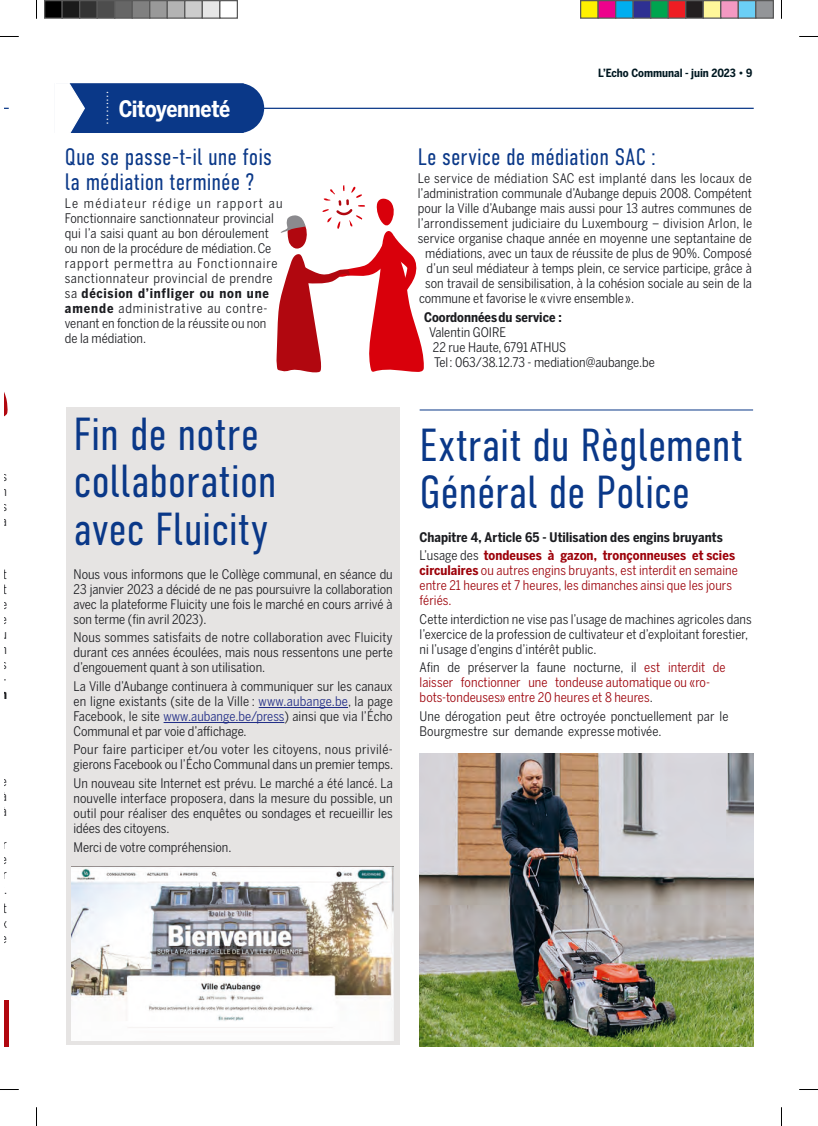
<style>
.page{position:relative;width:818px;height:1126px;background:#fff}
.page>*{position:absolute;margin:0;border:0;box-sizing:border-box;transform-origin:0 0}
.t1{font:300 46.25px/47.5px "DIN Condensed";letter-spacing:-.005em;color:#0a3888}
.t2{font:300 23.75px/25px "DIN Condensed";color:#0a3888}
.t3{font:700 22.5px "Benton Sans Cond";letter-spacing:-.02em;color:#fff}
.t4{font:13.12px/15px "Benton Sans Cond";color:#1b1c20;text-align:justify}
.t5{font:13.12px/15px "Benton Sans Cond";letter-spacing:.005em;color:#9d020a}
.t6{font:700 13.12px/18.5px "Benton Sans Cond";color:#1b1c20}
.t7{font:13.12px "Benton Sans Cond";letter-spacing:.02em;color:#1b1c20}
.t8{font:13.12px "Benton Sans Cond";letter-spacing:.025em;color:#1b1c20}
.t9{font:11.5px "Myriad Pro";color:#fff}
.t10{font:700 11.25px "Benton Sans Cond";color:#001821}
.s1{font-weight:700}
.s2{color:#202c86}
.s3{font-weight:400}
.s4{color:#9d020a}
.s5{color:#1b1c20}
</style>
<div class="page">
<hr style="left:65px;top:108px;width:688px;height:1px;background:#0a3888">
<svg style="left:65px;top:83px;width:199px;height:50px"></svg>
<hr style="left:419px;top:409px;width:333px;height:1px;background:#0a3888">
<svg style="left:5px;top:394px;width:3px;height:22px"></svg>
<svg style="left:276px;top:185px;width:148px;height:188px"></svg>
<div style="left:66px;top:407px;width:333px;height:637px;background:#e6e4e3"></div>
<hr style="left:258px;top:707px;width:90px;height:1px;background:#202c86">
<hr style="left:163px;top:722px;width:121px;height:1px;background:#202c86">
<img style="left:72px;top:866px;width:321px;height:174px">
<hr style="left:5px;top:1000px;width:4px;height:46px;background:#b1070f">
<img style="left:419px;top:753px;width:333px;height:293px">
<svg style="left:0;top:36px;width:19px;height:1px"></svg>
<svg style="left:799px;top:36px;width:18px;height:1px"></svg>
<svg style="left:0;top:1089px;width:19px;height:1px"></svg>
<svg style="left:799px;top:1089px;width:18px;height:1px"></svg>
<svg style="left:36px;top:0;width:1px;height:19px"></svg>
<svg style="left:36px;top:1107px;width:1px;height:18px"></svg>
<div style="left:45px;top:1px;width:17px;height:17px;background:#000"></div>
<div style="left:44px;top:0;width:19px;height:19px;border:1px solid #595959"></div>
<div style="left:62px;top:1px;width:18px;height:17px;background:#1a1a1a"></div>
<div style="left:61px;top:0;width:19px;height:19px;border:1px solid #595959"></div>
<div style="left:80px;top:1px;width:17px;height:17px;background:#333"></div>
<div style="left:79px;top:0;width:19px;height:19px;border:1px solid #595959"></div>
<div style="left:97px;top:1px;width:18px;height:17px;background:#4d4d4d"></div>
<div style="left:96px;top:0;width:19px;height:19px;border:1px solid #595959"></div>
<div style="left:115px;top:1px;width:17px;height:17px;background:#666"></div>
<div style="left:114px;top:0;width:19px;height:19px;border:1px solid #595959"></div>
<div style="left:132px;top:1px;width:18px;height:17px;background:#808080"></div>
<div style="left:131px;top:0;width:19px;height:19px;border:1px solid #595959"></div>
<div style="left:150px;top:1px;width:17px;height:17px;background:#999"></div>
<div style="left:149px;top:0;width:19px;height:19px;border:1px solid #595959"></div>
<div style="left:167px;top:1px;width:18px;height:17px;background:#b3b3b3"></div>
<div style="left:166px;top:0;width:19px;height:19px;border:1px solid #595959"></div>
<div style="left:185px;top:1px;width:17px;height:17px;background:#ccc"></div>
<div style="left:184px;top:0;width:19px;height:19px;border:1px solid #595959"></div>
<div style="left:202px;top:1px;width:18px;height:17px;background:#e6e6e6"></div>
<div style="left:201px;top:0;width:19px;height:19px;border:1px solid #595959"></div>
<div style="left:219px;top:0;width:19px;height:19px;border:1px solid #595959"></div>
<div style="left:580px;top:1px;width:17px;height:17px;background:#fff101"></div>
<div style="left:579px;top:0;width:19px;height:19px;border:1px solid #595959"></div>
<div style="left:597px;top:1px;width:18px;height:17px;background:#ed028c"></div>
<div style="left:597px;top:0;width:19px;height:19px;border:1px solid #595959"></div>
<div style="left:615px;top:1px;width:17px;height:17px;background:#00aeef"></div>
<div style="left:614px;top:0;width:19px;height:19px;border:1px solid #595959"></div>
<div style="left:632px;top:1px;width:18px;height:17px;background:#2e3092"></div>
<div style="left:632px;top:0;width:19px;height:19px;border:1px solid #595959"></div>
<div style="left:650px;top:1px;width:17px;height:17px;background:#00a54f"></div>
<div style="left:649px;top:0;width:19px;height:19px;border:1px solid #595959"></div>
<div style="left:667px;top:1px;width:18px;height:17px;background:#ee1d23"></div>
<div style="left:667px;top:0;width:19px;height:19px;border:1px solid #595959"></div>
<div style="left:685px;top:1px;width:17px;height:17px;background:#231f20"></div>
<div style="left:684px;top:0;width:19px;height:19px;border:1px solid #595959"></div>
<div style="left:702px;top:1px;width:18px;height:17px;background:#fff79a"></div>
<div style="left:702px;top:0;width:19px;height:19px;border:1px solid #595959"></div>
<div style="left:720px;top:1px;width:17px;height:17px;background:#f499c2"></div>
<div style="left:719px;top:0;width:19px;height:19px;border:1px solid #595959"></div>
<div style="left:737px;top:1px;width:18px;height:17px;background:#6bcff6"></div>
<div style="left:737px;top:0;width:19px;height:19px;border:1px solid #595959"></div>
<div style="left:755px;top:1px;width:17px;height:17px;background:#939598"></div>
<div style="left:754px;top:0;width:19px;height:19px;border:1px solid #595959"></div>
<p class="t4" style="left:0;top:469px;width:8px">s n s a</p>
<p class="t4" style="left:0;top:566px;width:9px">t t e e u n s i-</p>
<p class="t6" style="left:0;top:684px;width:8px">n</p>
<p class="t4" style="left:1px;top:773px;width:8px">e à à</p>
<p class="t4" style="left:0;top:836px;width:9px">r e r t.</p>
<p class="t4" style="left:1px;top:900px;width:8px">t x e</p>
<p class="t9" style="left:97px;top:125px;width:36px;rotate:-90deg">………</p>
<h3 class="t3" style="left:119px;top:95px;width:113px">Citoyenneté</h3>
<h2 class="t2" style="left:65px;top:144px;width:208px">Que se passe-t-il une fois la médiation terminée ?</h2>
<p class="t4" style="left:65px;top:196px;width:219px;text-align:left">Le médiateur rédige un rapport au Fonctionnaire sanctionnateur provincial qui l’a saisi quant au bon déroulement ou non de la procédure de médiation. Ce rapport permettra au Fonctionnaire sanctionnateur provincial de prendre sa <span class="s1">décision d’infliger ou non une amende</span> administrative au contre&shy;venant en fonction de la réussite ou non<br>de la médiation.</p>
<h1 class="t1" style="left:73px;top:410px;width:205px">Fin de notre collaboration avec Fluicity</h1>
<p class="t4" style="left:73px;top:566px;width:320px">Nous vous informons que le Collège communal, en séance du 23 janvier 2023 a décidé de ne pas poursuivre la collaboration avec la plateforme Fluicity une fois le marché en cours arrivé à son terme (fin avril 2023).</p>
<p class="t4" style="left:73px;top:629px;width:320px">Nous sommes satisfaits de notre collaboration avec Fluicity durant ces années écoulées, mais nous ressentons une perte d’engouement quant à son utilisation.</p>
<p class="t4" style="left:73px;top:678px;width:320px">La Ville d’Aubange continuera à communiquer sur les canaux en ligne existants (site de la Ville : <span class="s2">www.aubange.be</span>, la page Facebook, le site <span class="s2">www.aubange.be/press</span>) ainsi que via l’Écho Communal et par voie d’affichage.</p>
<p class="t4" style="left:73px;top:742px;width:321px">Pour faire participer et/ou voter les citoyens, nous privilé&shy;gierons Facebook ou l’Écho Communal dans un premier temps.</p>
<p class="t4" style="left:73px;top:775px;width:321px">Un nouveau site Internet est prévu. Le marché a été lancé. La nouvelle interface proposera, dans la mesure du possible, un outil pour réaliser des enquêtes ou sondages et recueillir les idées des citoyens.</p>
<p class="t4" style="left:73px;top:839px;width:159px">Merci de votre compréhension.</p>
<p class="t10" style="left:597px;top:66px;width:156px">L’Echo Communal - juin 2023 • 9</p>
<h2 class="t2" style="left:417px;top:144px;width:240px">Le service de médiation SAC :</h2>
<p class="t8" style="left:417px;top:171px;width:335px">Le service de médiation SAC est implanté dans les locaux de</p>
<p class="t4" style="left:417px;top:186px;width:335px">l’administration communale d’Aubange depuis 2008. Compétent</p>
<p class="t4" style="left:417px;top:201px;width:335px">pour la Ville d’Aubange mais aussi pour 13 autres communes de</p>
<p class="t7" style="left:417px;top:216px;width:335px">l’arrondissement judiciaire du Luxembourg – division Arlon, le</p>
<p class="t4" style="left:417px;top:231px;width:335px">service organise chaque année en moyenne une septantaine de</p>
<p class="t4" style="left:425px;top:246px;width:328px">médiations, avec un taux de réussite de plus de 90%. Composé</p>
<p class="t4" style="left:426px;top:261px;width:326px">d’un seul médiateur à temps plein, ce service participe, grâce à</p>
<p class="t4" style="left:425px;top:276px;width:328px">son travail de sensibilisation, à la cohésion sociale au sein de la</p>
<p class="t4" style="left:419px;top:291px;width:216px">commune et favorise le « vivre ensemble ».</p>
<p class="t6" style="left:424px;top:308px;width:139px">Coordonnées du service :</p>
<p class="t4" style="left:429px;top:324px;width:227px;text-align:left">Valentin GOIRE<br>22 rue Haute, 6791 ATHUS<br>Tel : 063/38.12.73 - mediation@aubange.be</p>
<h1 class="t1" style="left:419px;top:421px;width:324px">Extrait du Règlement<br>Général de Police</h1>
<p class="t6" style="left:419px;top:527px;width:317px">Chapitre 4, Article 65 - Utilisation des engins bruyants<br><span class="s3">L’usage des</span> <span class="s4">tondeuses à gazon, tronçonneuses et scies</span></p>
<p class="t5" style="left:419px;top:563px;width:319px"><span class="s1">circulaires</span> ou autres engins bruyants, est interdit en semaine entre 21 heures et 7 heures, les dimanches ainsi que les jours fériés.</p>
<p class="t4" style="left:419px;top:611px;width:333px;text-align:left">Cette interdiction ne vise pas l’usage de machines agricoles dans l’exercice de la profession de cultivateur et d’exploitant forestier, ni l’usage d’engins d’intérêt public.</p>
<p class="t5" style="left:419px;top:660px;width:307px"><span class="s5">Afin de préserver la faune nocturne, il</span> est interdit de laisser fonctionner une tondeuse automatique ou «ro&shy;bots-tondeuses» entre 20 heures et 8 heures<span class="s5">.</span></p>
<p class="t4" style="left:419px;top:708px;width:310px">Une dérogation peut être octroyée ponctuellement par le<br>Bourgmestre sur demande expresse motivée.</p>
</div>
